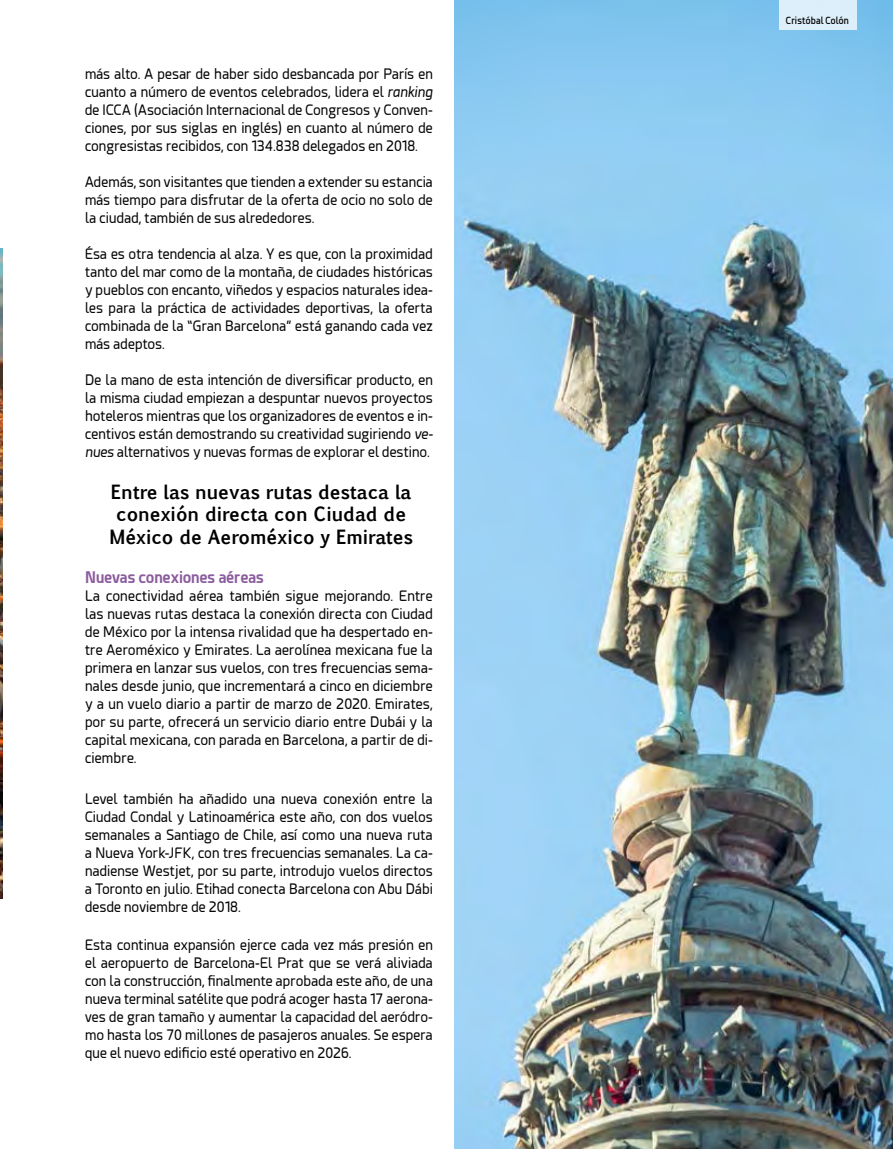
<style>
.page{position:relative;width:893px;height:1149px;background:#fff}
.page>*{position:absolute;margin:0;border:0;box-sizing:border-box;transform-origin:0 0}
.t1{font:700 18.75px/22.5px "Euphemia UCAS";color:#000;text-align:center}
.t2{font:700 15.75px "Esphimere";letter-spacing:.005em;color:#8b5c9e;scale:.95 1}
.t3{font:14.25px/18px "Esphimere";letter-spacing:.01em;color:#000;text-align:justify;scale:.95 1}
.t4{font:14.25px/18px "Esphimere";letter-spacing:.01em;color:#000;text-align:justify;scale:.96 1}
.t5{font:600 9.75px "Esphimere";letter-spacing:.02em;color:#000;scale:.92 1}
.s1{font-style:italic}
</style>
<div class="page">
<img style="left:454px;top:0;width:439px;height:1148px">
<img style="left:0;top:249px;width:2px;height:649px">
<div style="left:779px;top:0;width:77px;height:29px;background:#dceffa"></div>
<p class="t3" style="left:85px;top:65px;width:368px">más alto. A pesar de haber sido desbancada por París en cuanto a número de eventos celebrados, lidera el <span class="s1">ranking </span>de ICCA (Asociación Internacional de Congresos y Conven&shy;ciones, por sus siglas en inglés) en cuanto al número de congresistas recibidos, con 134.838 delegados en 2018.</p>
<p class="t3" style="left:85px;top:173px;width:368px">Además, son visitantes que tienden a extender su estancia más tiempo para disfrutar de la oferta de ocio no solo de la ciudad, también de sus alrededores.</p>
<p class="t3" style="left:85px;top:245px;width:368px">Ésa es otra tendencia al alza. Y es que, con la proximidad tanto del mar como de la montaña, de ciudades históricas y pueblos con encanto, viñedos y espacios naturales idea&shy;les para la práctica de actividades deportivas, la oferta combinada de la “Gran Barcelona” está ganando cada vez más adeptos.</p>
<p class="t3" style="left:85px;top:371px;width:368px">De la mano de esta intención de diversificar producto, en la misma ciudad empiezan a despuntar nuevos proyectos hoteleros mientras que los organizadores de eventos e in&shy;centivos están demostrando su creatividad sugiriendo <span class="s1">ve&shy;nues</span> alternativos y nuevas formas de explorar el destino.</p>
<h1 class="t1" style="left:109px;top:480px;width:305px">Entre las nuevas rutas destaca la conexión directa con Ciudad de<br>México de Aeroméxico y Emirates</h1>
<p class="t2" style="left:85px;top:567px;width:190px">Nuevas conexiones aéreas</p>
<p class="t4" style="left:85px;top:587px;width:364px">La conectividad aérea también sigue mejorando. Entre las nuevas rutas destaca la conexión directa con Ciudad de México por la intensa rivalidad que ha despertado en&shy;tre Aeroméxico y Emirates. La aerolínea mexicana fue la primera en lanzar sus vuelos, con tres frecuencias sema&shy;nales desde junio, que incrementará a cinco en diciembre y a un vuelo diario a partir de marzo de 2020. Emirates, por su parte, ofrecerá un servicio diario entre Dubái y la capital mexicana, con parada en Barcelona, a partir de di&shy;ciembre.</p>
<p class="t3" style="left:85px;top:789px;width:368px">Level también ha añadido una nueva conexión entre la Ciudad Condal y Latinoamérica este año, con dos vuelos semanales a Santiago de Chile, así como una nueva ruta a Nueva York-JFK, con tres frecuencias semanales. La ca&shy;nadiense Westjet, por su parte, introdujo vuelos directos a Toronto en julio. Etihad conecta Barcelona con Abu Dábi desde noviembre de 2018.</p>
<p class="t3" style="left:85px;top:935px;width:368px">Esta continua expansión ejerce cada vez más presión en el aeropuerto de Barcelona-El Prat que se verá aliviada con la construcción, finalmente aprobada este año, de una nueva terminal satélite que podrá acoger hasta 17 aerona&shy;ves de gran tamaño y aumentar la capacidad del aeródro&shy;mo hasta los 70 millones de pasajeros anuales. Se espera que el nuevo edificio esté operativo en 2026.</p>
<p class="t5" style="left:786px;top:14px;width:70px">Cristóbal Colón</p>
</div>
